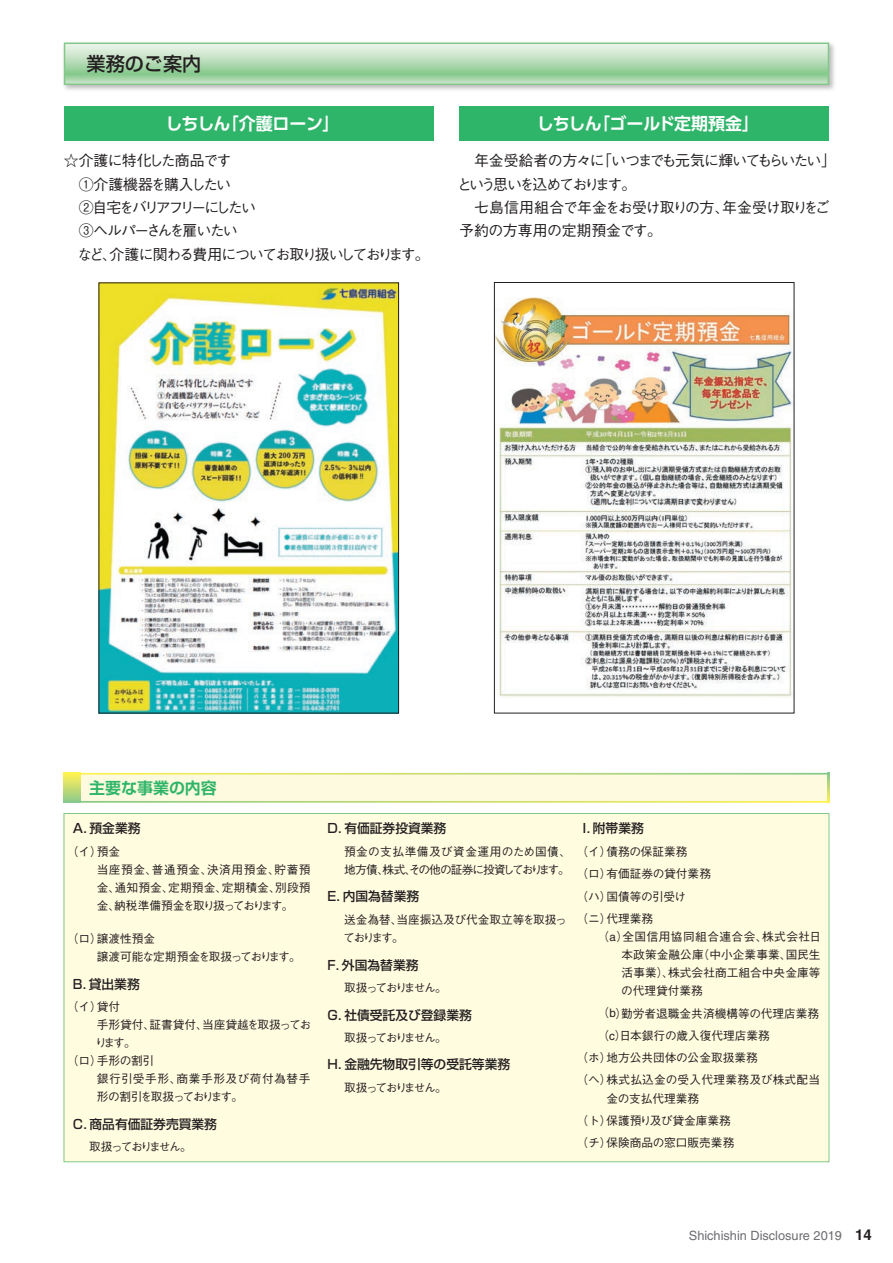
<style>
.page{position:relative;width:893px;height:1263px;background:#fff}
.page>*{position:absolute;margin:0;border:0;box-sizing:border-box;transform-origin:0 0}
.t1{font:500 19.2px "Shin Go Pro";color:#231f20}
.t2{font:700 16.95px "UD Shin Go Pro De";letter-spacing:-.025em;color:#fff}
.t3{font:700 15.9px "Shin Go Pro De";color:#2fb569}
.t4{font:500 14.85px/23.4px "Gothic BBB Pro";letter-spacing:-.065em;color:#231f20}
.t5{font:500 14.85px/23.4px "Gothic BBB Pro";letter-spacing:-.115em;color:#231f20}
.t6{font:500 12.75px "Shin Go Pro";color:#231f20}
.t7{font:12.75px "Helvetica";color:#6c6d70}
.t8{font:500 11.7px/18px "Gothic BBB Pro";color:#231f20}
.t9{font:500 11.7px/18px "Gothic BBB Pro";letter-spacing:-.05em;color:#231f20}
.t10{font:500 11.7px "Gothic BBB Pro";letter-spacing:-.145em;color:#231f20}
.t11{font:500 11.7px "Gothic BBB Pro";letter-spacing:.025em;color:#231f20}
.t12{font:500 11.7px "Gothic BBB Pro";letter-spacing:.055em;color:#231f20}
.t13{font:500 11.7px "Gothic BBB Pro";letter-spacing:-.115em;color:#231f20}
.s1{font-family:"Helvetica";font-weight:400}
.s2{font-weight:700;font-size:14.85px;color:#231f20}
</style>
<div class="page">
<div style="left:62px;top:41px;width:774px;height:51px;background:#231f20;opacity:.3"></div>
<svg style="left:67px;top:46px;width:759px;height:36px;background:#b5dcb7"></svg>
<div style="left:64px;top:43px;width:765px;height:42px;border:2px solid #83c88b"></div>
<div style="left:64px;top:813px;width:765px;height:349px;background:#fffce0"></div>
<div style="left:64px;top:773px;width:765px;height:30px;background:#fefadf"></div>
<svg style="left:827px;top:774px;width:2px;height:27px"></svg>
<hr style="left:64px;top:801px;width:765px;height:2px;background:#fff">
<hr style="left:64px;top:773px;width:765px;height:1px;background:#fff">
<div style="left:64px;top:773px;width:17px;height:30px;background:linear-gradient(to bottom,#fff156,#8eca8b)"></div>
<img style="left:496px;top:298px;width:296px;height:400px">
<div style="left:494px;top:282px;width:300px;height:431px;border:1px solid #231f20"></div>
<img style="left:101px;top:285px;width:296px;height:426px">
<div style="left:64px;top:106px;width:370px;height:34px;background:#2fb569"></div>
<div style="left:459px;top:106px;width:370px;height:34px;background:#2fb569"></div>
<h1 class="t1" style="left:87px;top:48px;width:116px">業務のご案内</h1>
<h2 class="t2" style="left:165px;top:110px;width:176px">しちしん「介護ローン」</h2>
<h2 class="t2" style="left:537px;top:110px;width:224px">しちしん「ゴールド定期預金」</h2>
<p class="t5" style="left:64px;top:147px;width:368px">☆介護に特化した商品です<br>　①介護機器を購入したい<br>　②自宅をバリアフリーにしたい<br>　③ヘルパーさんを雇いたい<br>　など、介護に関わる費用についてお取り扱いしております。</p>
<p class="t4" style="left:457px;top:147px;width:380px">　年金受給者の方々に「いつまでも元気に輝いてもらいたい」という思いを込めております。<br>　七島信用組合で年金をお受け取りの方、年金受け取りをご予約の方専用の定期預金です。</p>
<h3 class="t3" style="left:89px;top:775px;width:129px">主要な事業の内容</h3>
<p class="t6" style="left:73px;top:818px;width:69px">A．預金業務</p>
<p class="t8" style="left:97px;top:841px;width:215px;text-indent:-30px">（イ）預金<br>当座預金、普通預金、決済用預金、貯蓄預金、通知預金、定期預金、定期積金、別段預金、納税準備預金を取り扱っております。</p>
<p class="t8" style="left:97px;top:928px;width:206px;text-indent:-30px">（ロ）譲渡性預金<br>譲渡可能な定期預金を取扱っております。</p>
<p class="t6" style="left:73px;top:973px;width:69px">B．貸出業務</p>
<p class="t8" style="left:67px;top:996px;width:55px">（イ）貸付</p>
<p class="t8" style="left:97px;top:1014px;width:216px">手形貸付、証書貸付、当座貸越を取扱ってお</p>
<p class="t8" style="left:95px;top:1032px;width:42px">ります。</p>
<p class="t8" style="left:67px;top:1050px;width:89px">（ロ）手形の割引</p>
<p class="t12" style="left:97px;top:1069px;width:215px">銀行引受手形、商業手形及び荷付為替手</p>
<p class="t13" style="left:97px;top:1088px;width:148px">形の割引を取扱っております。</p>
<p class="t6" style="left:73px;top:1114px;width:146px">C．商品有価証券売買業務</p>
<p class="t10" style="left:89px;top:1138px;width:104px">取扱っておりません。</p>
<p class="t6" style="left:328px;top:818px;width:120px">D．有価証券投資業務</p>
<p class="t9" style="left:344px;top:841px;width:229px">預金の支払準備及び資金運用のため国債、地方債、株式、その他の証券に投資しております。</p>
<p class="t6" style="left:328px;top:886px;width:93px">E．内国為替業務</p>
<p class="t8" style="left:343px;top:909px;width:225px">送金為替、当座振込及び代金取立等を取扱っております。</p>
<p class="t6" style="left:328px;top:954px;width:92px">F．外国為替業務</p>
<p class="t10" style="left:344px;top:978px;width:104px">取扱っておりません。</p>
<p class="t6" style="left:328px;top:1004px;width:146px">G．社債受託及び登録業務</p>
<p class="t10" style="left:344px;top:1028px;width:104px">取扱っておりません。</p>
<p class="t6" style="left:328px;top:1054px;width:184px">H．金融先物取引等の受託等業務</p>
<p class="t10" style="left:344px;top:1078px;width:104px">取扱っておりません。</p>
<p class="t6" style="left:582px;top:818px;width:63px">I．附帯業務</p>
<p class="t8" style="left:577px;top:839px;width:136px;line-height:22.4px">（イ）債務の保証業務<br>（ロ）有価証券の貸付業務（ハ）国債等の引受け<br>（ニ）代理業務</p>
<p class="t8" style="left:621px;top:926px;width:202px;text-align:justify;text-indent:-24px">（<span class="s1">a</span>）全国信用協同組合連合会、株式会社日本政策金融公庫（中小企業事業、国民生活事業）、株式会社商工組合中央金庫等の代理貸付業務</p>
<p class="t8" style="left:598px;top:1003px;width:223px">（<span class="s1">b</span>）勤労者退職金共済機構等の代理店業務</p>
<p class="t8" style="left:597px;top:1025px;width:174px">（<span class="s1">c</span>）日本銀行の歳入復代理店業務</p>
<p class="t8" style="left:577px;top:1047px;width:183px">（ホ）地方公共団体の公金取扱業務</p>
<p class="t11" style="left:577px;top:1071px;width:245px">（ヘ）株式払込金の受入代理業務及び株式配当</p>
<p class="t8" style="left:576px;top:1085px;width:159px;line-height:22.4px;text-align:center">金の支払代理業務<br>（ト）保護預り及び貸金庫業務（チ）保険商品の窓口販売業務</p>
<p class="t7" style="left:689px;top:1228px;width:184px">Shichishin Disclosure 2019 <span class="s2">14</span></p>
</div>
